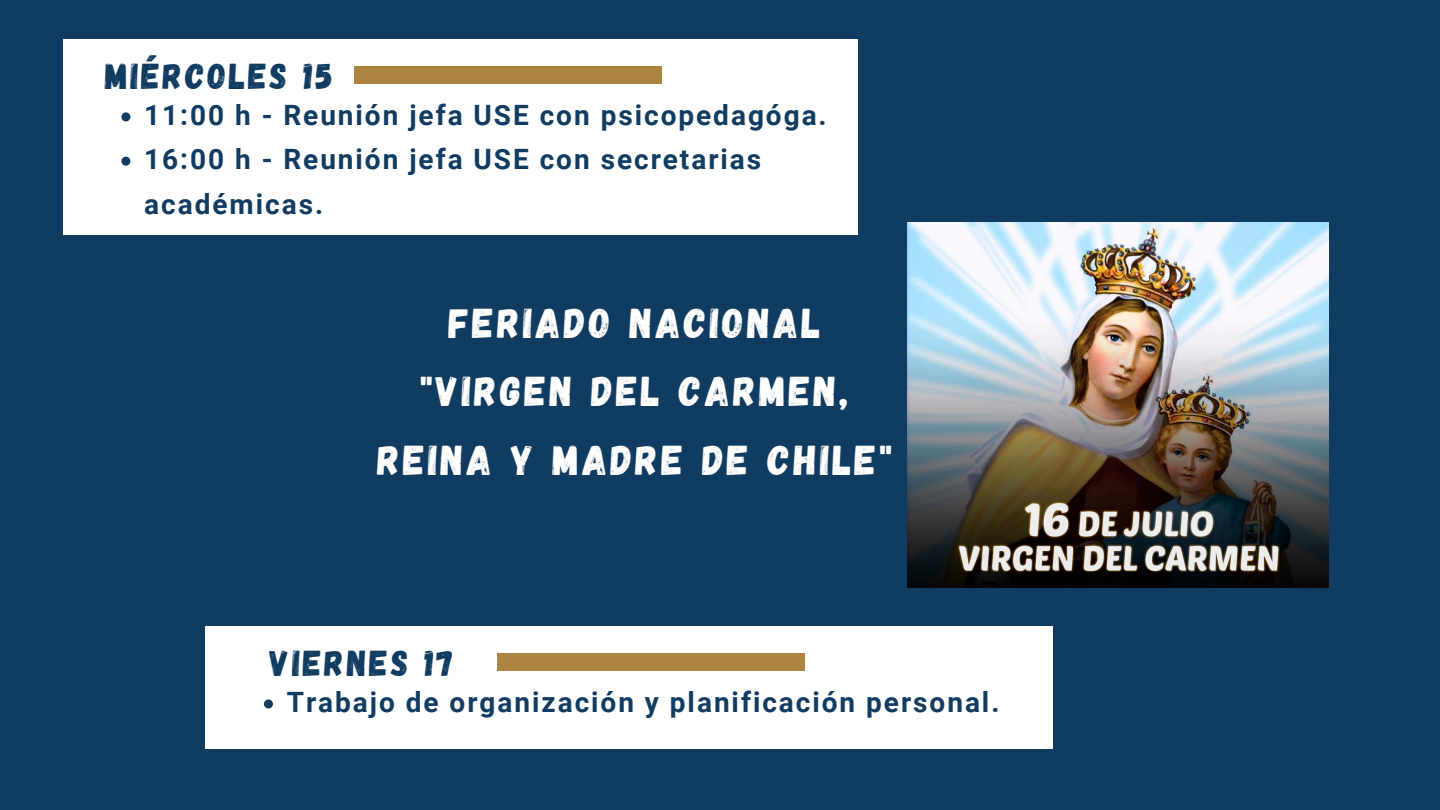
<style>
.page{position:relative;width:1440px;height:810px;background:#113c61}
.page>*{position:absolute;margin:0;border:0;box-sizing:border-box;transform-origin:0 0}
.t1{font:41.6px/68.5px "Gagalin";letter-spacing:.08em;color:#fff;text-align:center}
.t2{font:36px "Gagalin";letter-spacing:.08em;color:#113c61}
.t3{font:700 28px/44.2px "Roboto";letter-spacing:.07em;color:#113c61}
</style>
<div class="page">
<div style="left:205px;top:626px;width:848px;height:122px;background:#fff"></div>
<div style="left:497px;top:653px;width:308px;height:18px;background:#ae8441"></div>
<img style="left:908px;top:223px;width:420px;height:364px">
<svg style="left:264px;top:699px;width:9px;height:9px"></svg>
<div style="left:63px;top:39px;width:795px;height:196px;background:#fff"></div>
<div style="left:355px;top:66px;width:307px;height:18px;background:#ae8441"></div>
<svg style="left:121px;top:112px;width:9px;height:9px"></svg>
<svg style="left:121px;top:157px;width:9px;height:9px"></svg>
<p class="t2" style="left:105px;top:53px;width:229px">MIÉRCOLES 15</p>
<p class="t3" style="left:144px;top:94px;width:684px">11:00 h - Reunión jefa USE con psicopedagóga.<br>16:00 h - Reunión jefa USE con secretarias académicas.</p>
<h1 class="t1" style="left:378px;top:286px;width:516px">FERIADO NACIONAL "VIRGEN DEL CARMEN,<br>REINA Y MADRE DE CHILE"</h1>
<p class="t2" style="left:270px;top:640px;width:186px">VIERNES 17</p>
<p class="t3" style="left:287px;top:681px;width:714px">Trabajo de organización y planificación personal.</p>
</div>
